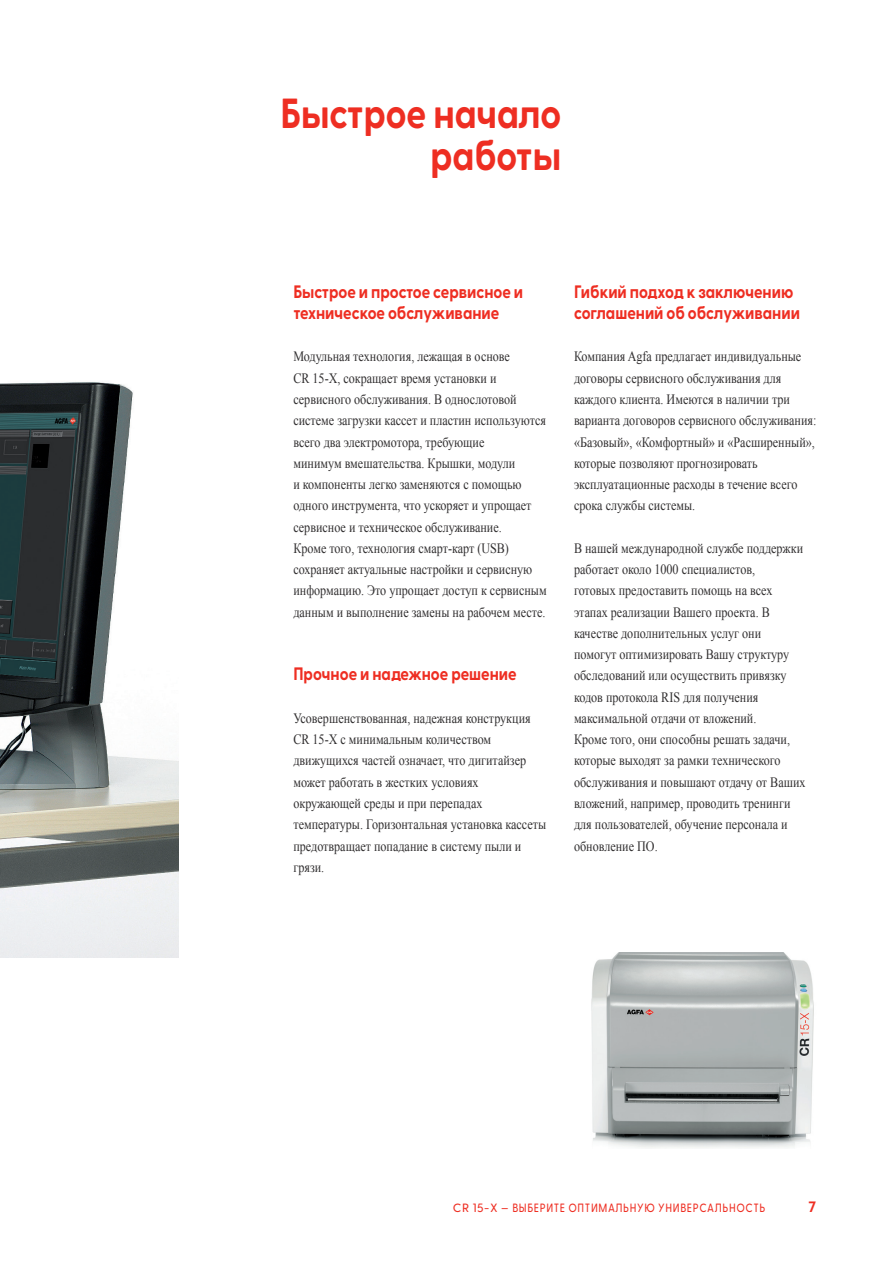
<style>
.page{position:relative;width:893px;height:1263px;background:#fff}
.page>*{position:absolute;margin:0;border:0;box-sizing:border-box;transform-origin:0 0}
.t1{font:700 42px/42.5px "Greycliff CF";color:#ee2e22;text-align:right;scale:.85 1}
.t2{font:700 18px/21.3px "Greycliff CF";color:#ee2e22;scale:.85 1}
.t3{font:700 15px "Greycliff CF";color:#ee2e22}
.t4{font:14.25px/21.3px "Times New Roman";color:#312f30;scale:.85 1}
.t5{font:500 12px "Greycliff CF";letter-spacing:.06em;color:#ee2e22}
</style>
<div class="page">
<img style="left:0;top:382px;width:179px;height:576px">
<img style="left:591px;top:952px;width:223px;height:196px">
<h1 class="t1" style="left:280px;top:90px;width:332px">Быстрое начало работы</h1>
<p class="t2" style="left:293px;top:280px;width:272px">Быстрое и простое сервисное и техническое обслуживание</p>
<p class="t4" style="left:293px;top:346px;width:300px">Модульная технология, лежащая в основе<br>CR 15-X, сокращает время установки и сервисного обслуживания. В однослотовой системе загрузки кассет и пластин используются всего два электромотора, требующие<br>минимум вмешательства. Крышки, модули<br>и компоненты легко заменяются с помощью одного инструмента, что ускоряет и упрощает сервисное и техническое обслуживание.<br>Кроме того, технология смарт-карт (USB) сохраняет актуальные настройки и сервисную информацию. Это упрощает доступ к сервисным данным и выполнение замены на рабочем месте.</p>
<p class="t2" style="left:293px;top:662px;width:264px">Прочное и надежное решение</p>
<p class="t4" style="left:293px;top:707px;width:299px">Усовершенствованная, надежная конструкция CR 15-X с минимальным количеством движущихся частей означает, что дигитайзер может работать в жестких условиях окружающей среды и при перепадах температуры. Горизонтальная установка кассеты предотвращает попадание в систему пыли и грязи.</p>
<p class="t2" style="left:574px;top:280px;width:267px">Гибкий подход к заключению соглашений об обслуживании</p>
<p class="t4" style="left:574px;top:346px;width:287px">Компания Agfa предлагает индивидуальные договоры сервисного обслуживания для каждого клиента. Имеются в наличии три варианта договоров сервисного обслуживания: «Базовый», «Комфортный» и «Расширенный», которые позволяют прогнозировать эксплуатационные расходы в течение всего срока службы системы.</p>
<p class="t4" style="left:574px;top:537px;width:274px">В нашей международной службе поддержки работает около 1000 специалистов,<br>готовых предоставить помощь на всех этапах реализации Вашего проекта. В качестве дополнительных услуг они помогут оптимизировать Вашу структуру обследований или осуществить привязку кодов протокола RIS для получения максимальной отдачи от вложений.<br>Кроме того, они способны решать задачи, которые выходят за рамки технического обслуживания и повышают отдачу от Ваших вложений, например, проводить тренинги для пользователей, обучение персонала и обновление ПО.</p>
<p class="t5" style="left:453px;top:1199px;width:314px">CR 15-X – ВЫБЕРИТЕ ОПТИМАЛЬНУЮ УНИВЕРСАЛЬНОСТЬ</p>
<p class="t3" style="left:809px;top:1195px;width:9px">7</p>
</div>
